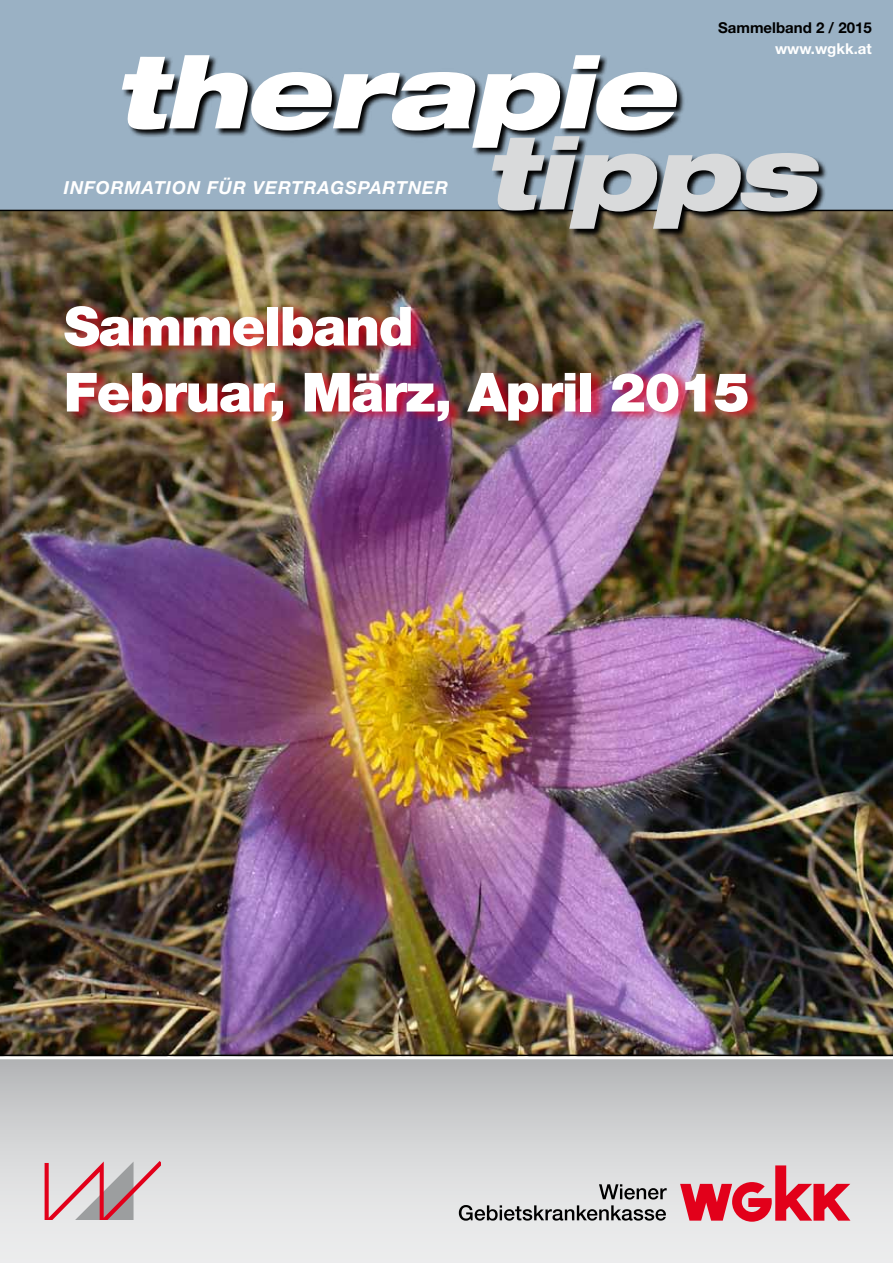
<style>
.page{position:relative;width:893px;height:1263px;background:#fff}
.page>*{position:absolute;margin:0;border:0;box-sizing:border-box;transform-origin:0 0}
.t1{font:italic 900 expanded 99px "Helvetica Neue";letter-spacing:-.025em;color:#fff}
.t2{font:italic 900 expanded 99px "Helvetica Neue";letter-spacing:-.025em;color:#d9dadb}
.t3{font:900 54px/66px "Helvetica Neue";letter-spacing:-.025em;color:#fff}
.t4{font:italic 700 18px "Helvetica Neue";letter-spacing:.05em;color:#fff}
.t5{font:700 15px "Helvetica Neue";color:#000}
.t6{font:700 15px "Helvetica Neue";color:#fff}
</style>
<div class="page">
<img style="left:0;top:211px;width:893px;height:843px">
<div style="left:0;top:0;width:893px;height:210px;background:#9ab1c4"></div>
<div style="left:0;top:1059px;width:893px;height:204px;background:linear-gradient(to bottom,#b9babc,#f3f3f3)"></div>
<svg style="left:680px;top:1165px;width:170px;height:57px;background:#e1808b"></svg>
<svg style="left:459px;top:1205px;width:207px;height:16px;background:#929393"></svg>
<svg style="left:599px;top:1184px;width:68px;height:15px"></svg>
<hr style="left:0;top:1054px;width:893px;height:2px;background:#000">
<svg style="left:45px;top:1161px;width:115px;height:58px;background:#d2afb4"></svg>
<div style="left:65px;top:301px;width:699px;height:131px;background:#e2001a;opacity:.75"></div>
<hr style="left:0;top:210px;width:893px;height:1px;background:#000">
<svg style="left:122px;top:56px;width:706px;height:181px"></svg>
<p class="t5" style="left:718px;top:18px;width:155px">Sammelband 2 / 2015</p>
<p class="t6" style="left:775px;top:40px;width:98px">www.wgkk.at</p>
<h1 class="t1" style="left:113px;top:28px;width:563px">therapie</h1>
<h1 class="t2" style="left:483px;top:109px;width:334px">tipps</h1>
<p class="t4" style="left:64px;top:176px;width:386px">INFORMATION FÜR VERTRAGSPARTNER</p>
<p class="t3" style="left:64px;top:293px;width:688px">Sammelband<br>Februar, März, April 2015</p>
</div>
